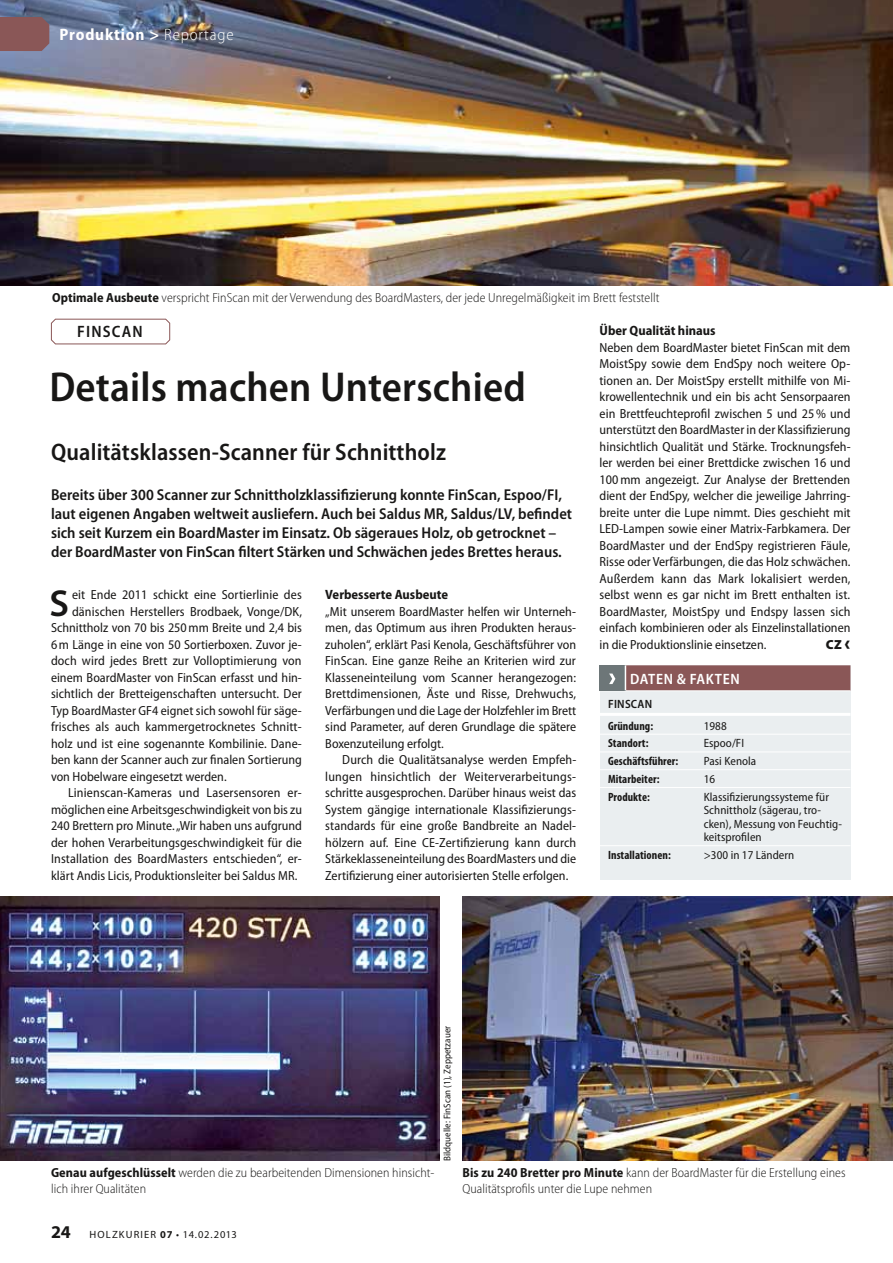
<style>
.page{position:relative;width:893px;height:1263px;background:#fff}
.page>*{position:absolute;margin:0;border:0;box-sizing:border-box;transform-origin:0 0}
.t1{font:600 semi-condensed 42px "Myriad Pro";letter-spacing:.005em;color:#181716}
.t2{font:600 37.65px "Myriad Pro";color:#181716}
.t3{font:600 semi-condensed 24px "Myriad Pro";letter-spacing:.005em;color:#181716}
.t4{font:700 semi-condensed 16.5px "Myriad Pro";letter-spacing:.05em;color:#fff}
.t5{font:600 semi-condensed 16.5px "Myriad Pro";color:#181716}
.t6{font:600 semi-condensed 15.75px/18.8px "Myriad Pro";color:#181716}
.t7{font:600 semi-condensed 15px "Myriad Pro";color:#fff}
.t8{font:700 semi-condensed 13.5px "Myriad Pro";color:#181716}
.t9{font:semi-condensed 13.2px/16.5px "Myriad Pro";color:#181716;text-align:justify}
.t10{font:300 semi-condensed 13.2px/16.5px "Myriad Pro";letter-spacing:.005em;color:#181716}
.t11{font:900 13.2px "Myriad Pro";color:#181716}
.t12{font:semi-condensed 12px/13.5px "Myriad Pro";letter-spacing:.005em;color:#181716}
.t13{font:700 condensed 12px "Myriad Pro";letter-spacing:.005em;color:#181716}
.t14{font:600 semi-condensed 12px "Myriad Pro";color:#181716}
.t15{font:10.5px "Myriad Pro";letter-spacing:.11em;color:#181716}
.t16{font:semi-condensed 9.75px "Myriad Pro";letter-spacing:.005em;color:#181716}
.s1{font-weight:300}
.s2{font-weight:700}
.s3{font-size:21px}
.s4{font-weight:700;font-size:18px}
</style>
<div class="page">
<img style="left:0;top:0;width:893px;height:286px">
<img style="left:0;top:896px;width:439px;height:264px">
<img style="left:462px;top:896px;width:431px;height:264px">
<div style="left:51px;top:319px;width:119px;height:25px;border:1px solid #8a5757;border-radius:4px"></div>
<div style="left:600px;top:665px;width:250px;height:215px;background:#eaeef0"></div>
<div style="left:626px;top:665px;width:224px;height:26px;background:#8a5757"></div>
<hr style="left:600px;top:690px;width:250px;height:1px;background:#fff">
<hr style="left:600px;top:713px;width:250px;height:3px;background:#fff">
<hr style="left:600px;top:734px;width:250px;height:1px;background:#fff">
<hr style="left:600px;top:751px;width:250px;height:1px;background:#fff">
<hr style="left:600px;top:769px;width:250px;height:1px;background:#fff">
<hr style="left:600px;top:787px;width:250px;height:1px;background:#fff">
<hr style="left:600px;top:845px;width:250px;height:1px;background:#fff">
<div style="left:600px;top:665px;width:26px;height:25px;background:#6d7678"></div>
<svg style="left:609px;top:673px;width:6px;height:11px"></svg>
<svg style="left:625px;top:665px;width:1px;height:25px"></svg>
<div style="left:0;top:17px;width:49px;height:34px;background:#8a5757"></div>
<p class="t4" style="left:60px;top:25px;width:176px">Produktion &gt; <span class="s1">Reportage</span></p>
<p class="t10" style="left:52px;top:290px;width:609px"><span class="s2">Optimale Ausbeute</span> verspricht FinScan mit der Verwendung des BoardMasters, der jede Unregelmäßigkeit im Brett feststellt</p>
<p class="t5" style="left:77px;top:323px;width:19px">Finscan</p>
<h1 class="t1" style="left:49px;top:364px;width:478px">Details machen Unterschied</h1>
<h3 class="t3" style="left:51px;top:439px;width:396px">Qualitätsklassen-Scanner für Schnittholz</h3>
<p class="t6" style="left:51px;top:486px;width:523px">Bereits über 300 Scanner zur Schnittholzklassifizierung konnte FinScan, Espoo/FI, laut eigenen Angaben weltweit ausliefern. Auch bei Saldus MR, Saldus/LV, befindet sich seit Kurzem ein BoardMaster im Einsatz. Ob sägeraues Holz, ob getrocknet – der BoardMaster von FinScan filtert Stärken und Schwächen jedes Brettes heraus.</p>
<h2 class="t2" style="left:49px;top:582px;width:21px">S</h2>
<p class="t9" style="left:72px;top:587px;width:231px">eit Ende 2011 schickt eine Sortierlinie des</p>
<p class="t9" style="left:72px;top:603px;width:232px">dänischen Herstellers Brodbaek, Vonge/DK,</p>
<p class="t9" style="left:51px;top:620px;width:252px">Schnittholz von 70 bis 250mm Breite und 2,4 bis</p>
<p class="t9" style="left:51px;top:636px;width:252px">6m Länge in eine von 50 Sortierboxen. Zuvor je-</p>
<p class="t9" style="left:51px;top:653px;width:252px">doch wird jedes Brett zur Volloptimierung von</p>
<p class="t9" style="left:51px;top:669px;width:252px">einem BoardMaster von FinScan erfasst und hin-</p>
<p class="t9" style="left:51px;top:686px;width:252px">sichtlich der Bretteigenschaften untersucht. Der</p>
<p class="t9" style="left:51px;top:702px;width:252px">Typ BoardMaster GF4 eignet sich sowohl für säge-</p>
<p class="t9" style="left:51px;top:719px;width:252px">frisches als auch kammergetrocknetes Schnitt-</p>
<p class="t9" style="left:51px;top:735px;width:252px">holz und ist eine sogenannte Kombilinie. Dane-</p>
<p class="t9" style="left:51px;top:752px;width:252px">ben kann der Scanner auch zur finalen Sortierung</p>
<p class="t9" style="left:51px;top:768px;width:177px">von Hobelware eingesetzt werden.</p>
<p class="t9" style="left:68px;top:785px;width:235px">Linienscan-Kameras und Lasersensoren er-</p>
<p class="t9" style="left:51px;top:801px;width:253px">möglichen eine Arbeitsgeschwindigkeit von bis zu</p>
<p class="t9" style="left:51px;top:818px;width:252px">240 Brettern pro Minute. „Wir haben uns aufgrund</p>
<p class="t9" style="left:51px;top:834px;width:252px">der hohen Verarbeitungsgeschwindigkeit für die</p>
<p class="t9" style="left:51px;top:851px;width:252px">Installation des BoardMasters entschieden“, er-</p>
<p class="t9" style="left:51px;top:867px;width:248px">klärt Andis Licis, Produktionsleiter bei Saldus MR.</p>
<p class="t8" style="left:325px;top:587px;width:124px">Verbesserte Ausbeute</p>
<p class="t9" style="left:325px;top:603px;width:252px">„Mit unserem BoardMaster helfen wir Unterneh&shy;men, das Optimum aus ihren Produkten heraus&shy;zuholen“, erklärt Pasi Kenola, Geschäftsführer von FinScan. Eine ganze Reihe an Kriterien wird zur Klasseneinteilung vom Scanner herangezogen:<br>Brettdimensionen, Äste und Risse, Drehwuchs, Verfärbungen und die Lage der Holzfehler im Brett sind Parameter, auf deren Grundlage die spätere Boxenzuteilung erfolgt.</p>
<p class="t9" style="left:325px;top:752px;width:253px;text-indent:17px">Durch die Qualitätsanalyse werden Empfeh&shy;lungen hinsichtlich der Weiterverarbeitungs&shy;schritte ausgesprochen. Darüber hinaus weist das System gängige internationale Klassifizierungs&shy;standards für eine große Bandbreite an Nadel&shy;hölzern auf. Eine CE-Zertifizierung kann durch Stärkeklasseneinteilung des BoardMasters und die Zertifizierung einer autorisierten Stelle erfolgen.</p>
<p class="t8" style="left:600px;top:323px;width:118px">Über Qualität hinaus</p>
<p class="t9" style="left:600px;top:339px;width:253px">Neben dem BoardMaster bietet FinScan mit dem MoistSpy sowie dem EndSpy noch weitere Op&shy;tionen an. Der MoistSpy erstellt mithilfe von Mi&shy;krowellentechnik und ein bis acht Sensorpaaren ein Brettfeuchteprofil zwischen 5 und 25% und unterstützt den BoardMaster in der Klassifizierung hinsichtlich Qualität und Stärke. Trocknungsfeh&shy;ler werden bei einer Brettdicke zwischen 16 und 100mm angezeigt. Zur Analyse der Brettenden dient der EndSpy, welcher die jeweilige Jahrring&shy;breite unter die Lupe nimmt. Dies geschieht mit LED-Lampen sowie einer Matrix-Farbkamera. Der BoardMaster und der EndSpy registrieren Fäule, Risse oder Verfärbungen, die das Holz schwächen.<br>Außerdem kann das Mark lokalisiert werden, selbst wenn es gar nicht im Brett enthalten ist.<br>BoardMaster, MoistSpy und Endspy lassen sich einfach kombinieren oder als Einzelinstallationen in die Produktionslinie einsetzen.</p>
<p class="t11" style="left:826px;top:637px;width:26px">CZ <span class="s3">‹</span></p>
<p class="t7" style="left:630px;top:671px;width:19px">Daten</p>
<p class="t7" style="left:677px;top:671px;width:29px">&amp; Fakten</p>
<p class="t14" style="left:608px;top:697px;width:13px">Finscan</p>
<p class="t13" style="left:608px;top:719px;width:47px">Gründung:</p>
<p class="t12" style="left:704px;top:719px;width:24px">1988</p>
<p class="t13" style="left:608px;top:737px;width:42px">Standort:</p>
<p class="t12" style="left:704px;top:737px;width:42px">Espoo/FI</p>
<p class="t13" style="left:608px;top:754px;width:72px">Geschäftsführer:</p>
<p class="t12" style="left:704px;top:754px;width:54px">Pasi Kenola</p>
<p class="t13" style="left:608px;top:772px;width:53px">Mitarbeiter:</p>
<p class="t12" style="left:704px;top:772px;width:13px">16</p>
<p class="t13" style="left:608px;top:790px;width:43px">Produkte:</p>
<p class="t12" style="left:704px;top:790px;width:140px">Klassifizierungssysteme für<br>Schnittholz (sägerau, tro&shy;cken), Messung von Feuchtig&shy;keitsprofilen</p>
<p class="t13" style="left:608px;top:848px;width:64px">Installationen:</p>
<p class="t12" style="left:704px;top:848px;width:92px">&gt;300 in 17 Ländern</p>
<p class="t16" style="left:442px;top:1161px;width:137px;rotate:-90deg">Bildquelle: FinScan (1), Zeppetzauer</p>
<p class="t10" style="left:51px;top:1164px;width:385px"><span class="s2">Genau aufgeschlüsselt</span> werden die zu bearbeitenden Dimensionen hinsicht&shy;lich ihrer Qualitäten</p>
<p class="t10" style="left:462px;top:1164px;width:385px"><span class="s2">Bis zu 240 Bretter pro Minute</span> kann der BoardMaster für die Erstellung eines<br>Qualitätsprofils unter die Lupe nehmen</p>
<p class="t15" style="left:51px;top:1229px;width:187px"><span class="s4">24</span> HOLZKURIER <span class="s2">07</span> • 14.02.2013</p>
</div>
